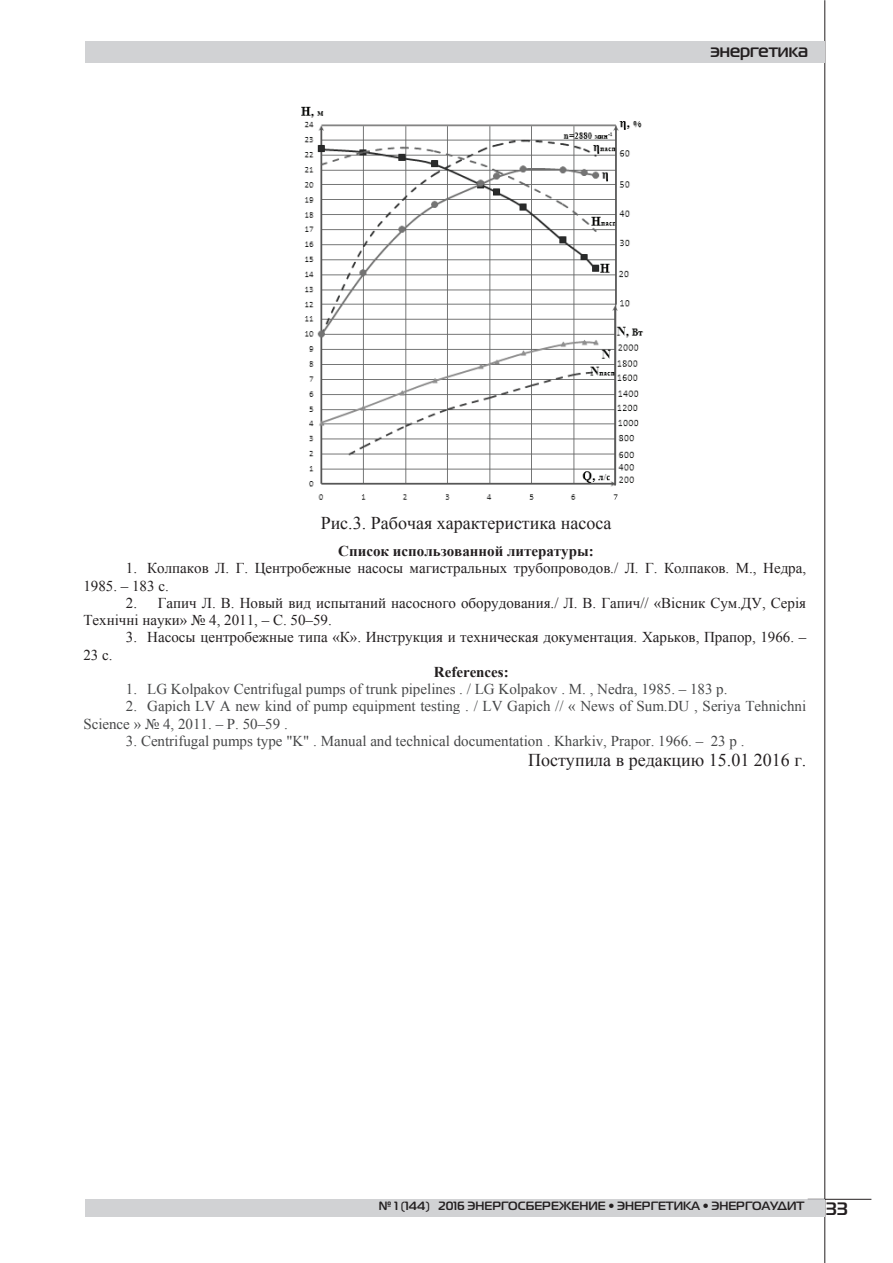
<style>
.page{position:relative;width:893px;height:1263px;background:#fff}
.page>*{position:absolute;margin:0;border:0;box-sizing:border-box;transform-origin:0 0}
.t1{font:18px "Times New Roman";color:#231f20}
.t2{font:700 18px "Magistral C";color:#231f20}
.t3{font:15px/17.2px "Times New Roman";color:#231f20}
.t4{font:15px/17.2px "Times New Roman";color:#464748}
.t5{font:700 15px "Times New Roman";color:#231f20}
.t6{font:700 12px "Magistral C";color:#231f20}
.s1{font-size:18px}
</style>
<div class="page">
<hr style="left:824px;top:0;width:1px;height:1263px;background:#231f20">
<div style="left:85px;top:42px;width:739px;height:21px;background:#d1d2d4"></div>
<div style="left:85px;top:1199px;width:739px;height:17px;background:#d1d2d4"></div>
<hr style="left:808px;top:1199px;width:63px;height:1px;background:#231f20">
<img style="left:301px;top:106px;width:343px;height:394px">
<p class="t2" style="left:710px;top:40px;width:99px">энергетика</p>
<p class="t1" style="left:321px;top:511px;width:292px">Рис.3. Рабочая характеристика насоса</p>
<p class="t5" style="left:338px;top:541px;width:257px">Список использованной литературы:</p>
<p class="t3" style="left:83px;top:559px;width:724px;text-indent:43px">1. Колпаков Л. Г. Центробежные насосы магистральных трубопроводов./ Л. Г. Колпаков. М., Недра,<br>1985. – 183 с.</p>
<p class="t3" style="left:83px;top:594px;width:724px;text-indent:43px">2. Гапич Л. В. Новый вид испытаний насосного оборудования./ Л. В. Гапич// «Вісник Сум.ДУ, Серія<br>Технічні науки» № 4, 2011, – С. 50–59.</p>
<p class="t3" style="left:126px;top:628px;width:682px">3. Насосы центробежные типа «К». Инструкция и техническая документация. Харьков, Прапор, 1966. –</p>
<p class="t3" style="left:83px;top:646px;width:31px">23 с.</p>
<p class="t5" style="left:434px;top:662px;width:76px">References:</p>
<p class="t4" style="left:126px;top:680px;width:603px">1. LG Kolpakov Centrifugal pumps of trunk pipelines . / LG Kolpakov . M. , Nedra, 1985. – 183 p.</p>
<p class="t4" style="left:83px;top:697px;width:724px;text-indent:43px">2. Gapich LV A new kind of pump equipment testing . / LV Gapich // « News of Sum.DU , Serіya Tehnіchnі<br>Science » № 4, 2011. – P. 50–59 .</p>
<p class="t4" style="left:126px;top:732px;width:620px">3. Centrifugal pumps type "K" . Manual and technical documentation . Kharkiv, Prapor. 1966. – 23 p .</p>
<p class="t1" style="left:528px;top:748px;width:280px">Поступила в редакцию 15.01 2016 г.</p>
<p class="t6" style="left:379px;top:1199px;width:471px">№ 1 (144) 2016 ЭНЕРГОСБЕРЕЖЕНИЕ • ЭНЕРГЕТИКА • ЭНЕРГОАУДИТ <span class="s1">33</span></p>
</div>
